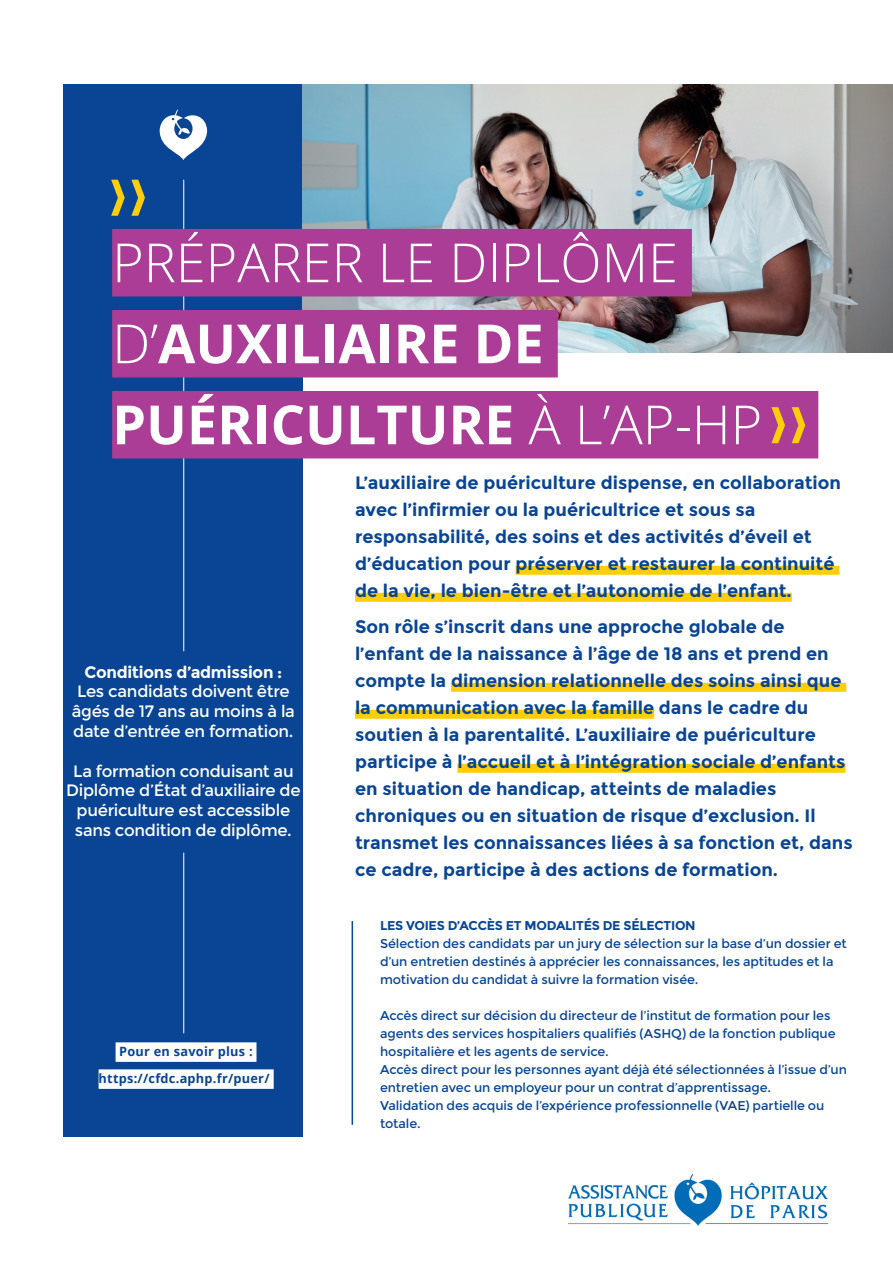
<style>
.page{position:relative;width:893px;height:1263px;background:#fff}
.page>*{position:absolute;margin:0;border:0;box-sizing:border-box;transform-origin:0 0}
.t1{font:300 54px/81px "Open Sans";color:#fff}
.t2{font:700 18px/27px "Montserrat";color:#094594}
.t3{font:16.5px/19.8px "Montserrat";letter-spacing:-.02em;color:#fff;text-align:center}
.t4{font:700 16.5px "Montserrat";letter-spacing:-.015em;color:#fff}
.t5{font:12.75px/18px "Montserrat";letter-spacing:-.005em;color:#094594}
.t6{font:700 12.75px/27px "Open Sans";letter-spacing:.02em;color:#094594;text-align:center}
.t7{font:700 12.75px "Montserrat";letter-spacing:-.02em;color:#094594}
.s1{font-weight:700}
</style>
<div class="page">
<img style="left:568px;top:1174px;width:260px;height:51px">
<div style="left:64px;top:84px;width:239px;height:1053px;background:#094594"></div>
<hr style="left:352px;top:921px;width:1px;height:204px;background:#094594">
<div style="left:116px;top:1042px;width:140px;height:20px;background:#fff"></div>
<div style="left:99px;top:1069px;width:175px;height:20px;background:#fff"></div>
<img style="left:303px;top:85px;width:590px;height:267px">
<hr style="left:183px;top:180px;width:1px;height:471px;background:#fff">
<hr style="left:183px;top:853px;width:1px;height:180px;background:#fff">
<svg style="left:160px;top:109px;width:47px;height:51px"></svg>
<div style="left:515px;top:566px;width:324px;height:9px;background:#fece08"></div>
<div style="left:355px;top:593px;width:437px;height:9px;background:#fece08"></div>
<div style="left:451px;top:683px;width:395px;height:9px;background:#fece08"></div>
<div style="left:355px;top:710px;width:299px;height:9px;background:#fece08"></div>
<div style="left:457px;top:764px;width:388px;height:9px;background:#fece08"></div>
<div style="left:112px;top:229px;width:580px;height:67px;background:#ab3d96"></div>
<div style="left:112px;top:310px;width:446px;height:67px;background:#ab3d96"></div>
<div style="left:112px;top:391px;width:706px;height:67px;background:#ab3d96"></div>
<svg style="left:111px;top:180px;width:34px;height:36px"></svg>
<svg style="left:771px;top:407px;width:34px;height:36px"></svg>
<h1 class="t1" style="left:112px;top:221px;width:651px">PRÉPARER LE DIPLÔME<br>D’<span class="s1">AUXILIAIRE DE<br>PUÉRICULTURE</span> À L’AP-HP</h1>
<p class="t4" style="left:84px;top:662px;width:199px">Conditions d’admission :</p>
<p class="t3" style="left:72px;top:682px;width:225px">Les candidats doivent être âgés de 17 ans au moins à la date d’entrée en formation.</p>
<p class="t3" style="left:66px;top:761px;width:236px">La formation conduisant au<br>Diplôme d’État d’auxiliaire de puériculture est accessible sans condition de diplôme.</p>
<p class="t6" style="left:99px;top:1038px;width:173px">Pour en savoir plus : https://cfdc.aphp.fr/puer/</p>
<p class="t2" style="left:355px;top:469px;width:487px">L’auxiliaire de puériculture dispense, en collaboration avec l’infirmier ou la puéricultrice et sous sa responsabilité, des soins et des activités d’éveil et d’éducation pour préserver et restaurer la continuité de la vie, le bien-être et l’autonomie de l’enfant.</p>
<p class="t2" style="left:355px;top:613px;width:499px">Son rôle s’inscrit dans une approche globale de l’enfant de la naissance à l’âge de 18 ans et prend en compte la dimension relationnelle des soins ainsi que la communication avec la famille dans le cadre du soutien à la parentalité. L’auxiliaire de puériculture participe à l’accueil et à l’intégration sociale d’enfants en situation de handicap, atteints de maladies chroniques ou en situation de risque d’exclusion. Il transmet les connaissances liées à sa fonction et, dans ce cadre, participe à des actions de formation.</p>
<p class="t7" style="left:380px;top:918px;width:317px">LES VOIES D’ACCÈS ET MODALITÉS DE SÉLECTION</p>
<p class="t5" style="left:380px;top:935px;width:468px">Sélection des candidats par un jury de sélection sur la base d’un dossier et d’un entretien destinés à apprécier les connaissances, les aptitudes et la motivation du candidat à suivre la formation visée.</p>
<p class="t5" style="left:380px;top:1007px;width:468px">Accès direct sur décision du directeur de l’institut de formation pour les agents des services hospitaliers qualifiés (ASHQ) de la fonction publique hospitalière et les agents de service.<br>Accès direct pour les personnes ayant déjà été sélectionnées à l’issue d’un entretien avec un employeur pour un contrat d’apprentissage.<br>Validation des acquis de l’expérience professionnelle (VAE) partielle ou totale.</p>
</div>
